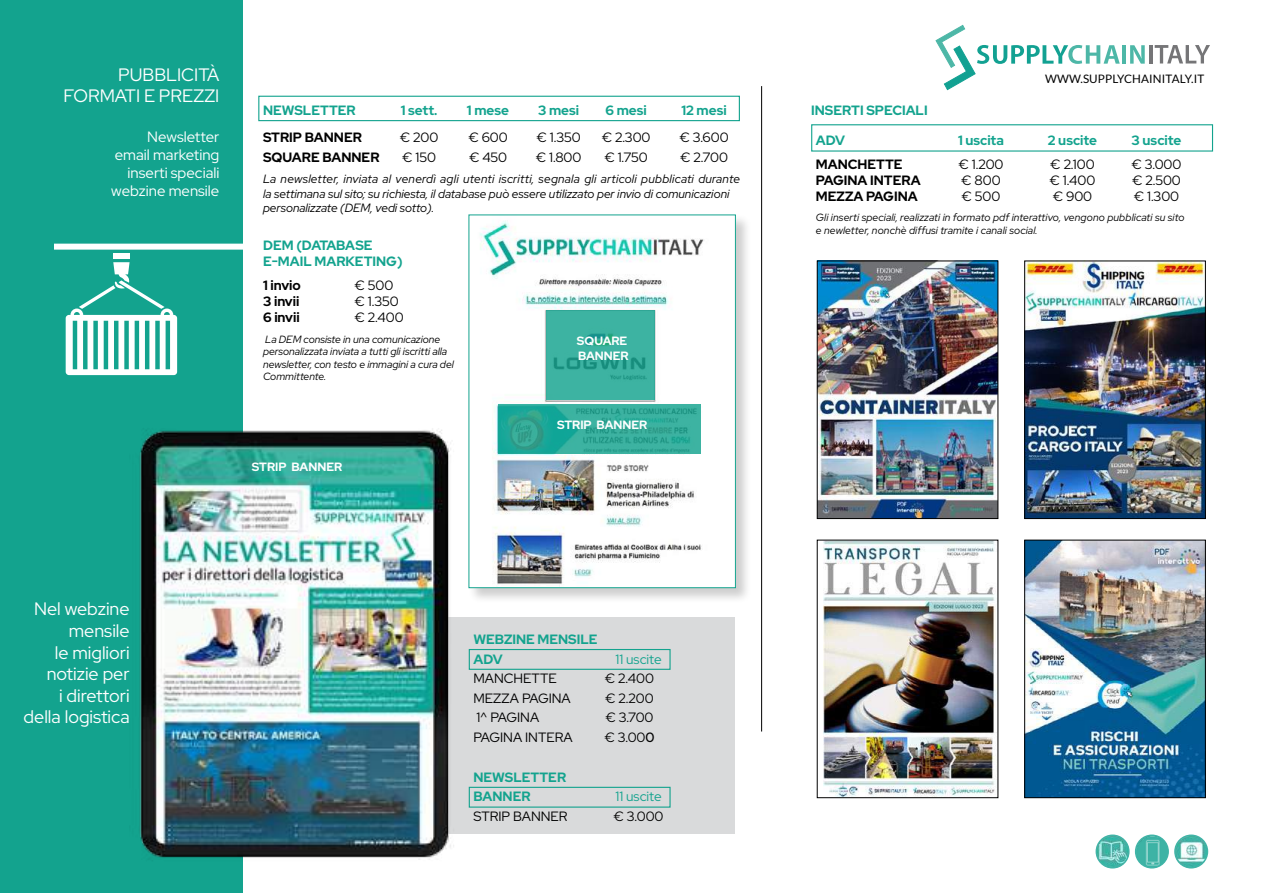
<style>
.page{position:relative;width:1263px;height:893px;background:#fff}
.page>*{position:absolute;margin:0;border:0;box-sizing:border-box;transform-origin:0 0}
.t1{font:18px/21.6px "Red Hat Display";color:#fff;text-align:right}
.t2{font:15px/18px "Red Hat Display";color:#fff;text-align:right}
.t3{font:13.5px "Red Hat Display";color:#000}
.t4{font:700 13.5px/19.5px "Red Hat Display";color:#13a38e}
.t5{font:700 13.5px "Red Hat Display";color:#000}
.t6{font:13.5px "Red Hat Display";letter-spacing:-.01em;color:#13a38e}
.t7{font:italic 12px/14.4px "Red Hat Display";color:#000}
.t8{font:700 12px/14.4px "Red Hat Display";color:#fff}
.t9{font:11.7px "Lato";letter-spacing:.01em;color:#000}
.t10{font:italic 10.5px/12.6px "Red Hat Display";color:#000}
.s1{font-weight:500}
</style>
<div class="page">
<div style="left:298px;top:617px;width:437px;height:217px;background:#d9dadb"></div>
<div style="left:0;top:0;width:243px;height:893px;background:#13a38e"></div>
<hr style="left:761px;top:86px;width:1px;height:645px;background:#000">
<div style="left:54px;top:244px;width:198px;height:6px;background:#fff"></div>
<div style="left:258px;top:96px;width:482px;height:25px;border:1px solid #13a38e"></div>
<div style="left:469px;top:649px;width:202px;height:21px;border:1px solid #13a38e"></div>
<div style="left:469px;top:787px;width:202px;height:21px;border:1px solid #13a38e"></div>
<img style="left:819px;top:263px;width:177px;height:254px">
<div style="left:817px;top:261px;width:181px;height:258px;border:1px solid #000"></div>
<img style="left:1026px;top:263px;width:177px;height:254px">
<div style="left:1024px;top:261px;width:181px;height:258px;border:1px solid #000"></div>
<img style="left:1026px;top:542px;width:177px;height:254px">
<div style="left:1024px;top:540px;width:181px;height:258px;border:1px solid #000"></div>
<div style="left:811px;top:124px;width:402px;height:28px;border:1px solid #13a38e"></div>
<img style="left:824px;top:542px;width:172px;height:254px">
<img style="left:1096px;top:835px;width:33px;height:33px;border-radius:16px">
<div style="left:1095px;top:834px;width:34px;height:34px;border:2px solid #40b4a7;border-radius:50%"></div>
<img style="left:1136px;top:835px;width:32px;height:33px;border-radius:16px">
<div style="left:1135px;top:834px;width:34px;height:34px;border:2px solid #40b4a7;border-radius:50%"></div>
<img style="left:1175px;top:835px;width:32px;height:33px;border-radius:16px">
<div style="left:1174px;top:834px;width:34px;height:34px;border:2px solid #40b4a7;border-radius:50%"></div>
<hr style="left:1122px;top:45px;width:4px;height:19px;background:#4db7a7">
<svg style="left:1130px;top:45px;width:15px;height:19px"></svg>
<hr style="left:1149px;top:45px;width:3px;height:18px;background:#757577">
<svg style="left:1155px;top:45px;width:55px;height:18px"></svg>
<svg style="left:935px;top:25px;width:185px;height:65px"></svg>
<div style="left:468px;top:214px;width:284px;height:390px;background:#000;opacity:.2"></div>
<img style="left:471px;top:217px;width:263px;height:369px">
<div style="left:469px;top:215px;width:267px;height:373px;border:1px solid #13a38e"></div>
<svg style="left:498px;top:404px;width:203px;height:50px;fill:#35ac9a"></svg>
<svg style="left:546px;top:310px;width:108px;height:90px;fill:#3db3a2"></svg>
<div style="left:66px;top:315px;width:111px;height:60px;background:#fff;border-radius:3px"></div>
<hr style="left:166px;top:321px;width:4px;height:48px;background:#13a38e">
<div style="left:155px;top:321px;width:5px;height:48px;background:#13a38e"></div>
<hr style="left:145px;top:321px;width:4px;height:48px;background:#13a38e">
<hr style="left:135px;top:321px;width:4px;height:48px;background:#13a38e">
<div style="left:124px;top:321px;width:5px;height:48px;background:#13a38e"></div>
<hr style="left:114px;top:321px;width:4px;height:48px;background:#13a38e">
<hr style="left:104px;top:321px;width:4px;height:48px;background:#13a38e">
<div style="left:93px;top:321px;width:5px;height:48px;background:#13a38e"></div>
<div style="left:83px;top:321px;width:5px;height:48px;background:#13a38e"></div>
<hr style="left:73px;top:321px;width:4px;height:48px;background:#13a38e">
<div style="left:113px;top:253px;width:17px;height:5px;background:#fff"></div>
<svg style="left:70px;top:262px;width:103px;height:53px"></svg>
<img style="left:139px;top:417px;width:352px;height:443px">
<h1 class="t1" style="left:63px;top:63px;width:157px">pubblicità formati e prezzi</h1>
<h2 class="t2" style="left:111px;top:127px;width:110px">Newsletter email marketing inserti speciali webzine mensile</h2>
<p class="t4" style="left:263px;top:100px;width:10px">NEWSLETTER</p>
<p class="t4" style="left:401px;top:100px;width:38px">1 SETT.</p>
<p class="t4" style="left:467px;top:100px;width:44px">1 MESE</p>
<p class="t4" style="left:538px;top:100px;width:43px">3 MESI</p>
<p class="t4" style="left:605px;top:100px;width:43px">6 MESI</p>
<p class="t4" style="left:681px;top:100px;width:47px">12 MESI</p>
<p class="t5" style="left:263px;top:128px;width:100px">STRIP BANNER</p>
<p class="t3" style="left:400px;top:129px;width:40px">€ 200</p>
<p class="t3" style="left:468px;top:129px;width:41px">€ 600</p>
<p class="t3" style="left:536px;top:129px;width:46px">€ 1.350</p>
<p class="t3" style="left:602px;top:129px;width:50px">€ 2.300</p>
<p class="t3" style="left:679px;top:129px;width:51px">€ 3.600</p>
<p class="t5" style="left:263px;top:148px;width:118px">SQUARE BANNER</p>
<p class="t3" style="left:402px;top:148px;width:35px">€ 150</p>
<p class="t3" style="left:469px;top:148px;width:40px">€ 450</p>
<p class="t3" style="left:536px;top:148px;width:47px">€ 1.800</p>
<p class="t3" style="left:604px;top:148px;width:45px">€ 1.750</p>
<p class="t3" style="left:680px;top:148px;width:49px">€ 2.700</p>
<p class="t7" style="left:263px;top:172px;width:478px">La newsletter, inviata al venerdì agli utenti iscritti, segnala gli articoli pubblicati durante la settimana sul sito; su richiesta, il database può essere utilizzato per invio di comunicazioni personalizzate (DEM, vedi sotto).</p>
<p class="t4" style="left:263px;top:237px;width:49px;line-height:16.2px">DEM (DATABASE<br>E-MAIL</p>
<p class="t4" style="left:315px;top:252px;width:22px">MARKETING</p>
<p class="t4" style="left:397px;top:252px;width:7px">)</p>
<p class="t5" style="left:263px;top:276px;width:39px">1 INVIO</p>
<p class="t3" style="left:355px;top:276px;width:40px">€ 500</p>
<p class="t5" style="left:263px;top:293px;width:38px">3 INVII</p>
<p class="t3" style="left:355px;top:293px;width:46px">€ 1.350</p>
<p class="t5" style="left:263px;top:309px;width:38px">6 INVII</p>
<p class="t3" style="left:355px;top:309px;width:51px">€ 2.400</p>
<p class="t10" style="left:263px;top:332px;width:192px">La DEM consiste in una comunicazione personalizzata inviata a tutti gli iscritti alla newsletter, con testo e immagini a cura del Committente.</p>
<p class="t8" style="left:252px;top:460px;width:92px">STRIP BANNER</p>
<p class="t8" style="left:577px;top:334px;width:53px">SQUARE<br>BANNER</p>
<p class="t8" style="left:557px;top:417px;width:92px">STRIP BANNER</p>
<h1 class="t1" style="left:24px;top:598px;width:108px">Nel webzine mensile<br>le migliori notizie per<br>i direttori della logistica</h1>
<p class="t4" style="left:473px;top:629px;width:11px">WEB</p>
<p class="t4" style="left:504px;top:629px;width:17px">ZINE</p>
<p class="t4" style="left:538px;top:629px;width:21px">MENSILE</p>
<p class="t4" style="left:473px;top:649px;width:26px">ADV</p>
<p class="t6" style="left:615px;top:650px;width:48px">11 uscite</p>
<p class="t3" style="left:473px;top:670px;width:41px">MANCHE</p>
<p class="t3" style="left:532px;top:670px;width:22px">TTE</p>
<p class="t3" style="left:605px;top:670px;width:51px">€ 2.400</p>
<p class="t3" style="left:473px;top:689px;width:21px">MEZZA</p>
<p class="t3" style="left:522px;top:689px;width:46px">PAGI NA</p>
<p class="t3" style="left:605px;top:689px;width:50px">€ 2.200</p>
<p class="t3" style="left:476px;top:709px;width:64px">1^ pagina</p>
<p class="t3" style="left:605px;top:709px;width:49px">€ 3.700</p>
<p class="t3" style="left:473px;top:728px;width:81px">PAGI NA INTERA</p>
<p class="t3" style="left:604px;top:728px;width:52px">€ 3.00<span class="s1">0</span></p>
<p class="t4" style="left:473px;top:767px;width:94px">NEWSLETTER<br>BANNER</p>
<p class="t6" style="left:615px;top:788px;width:48px">11 uscite</p>
<p class="t3" style="left:473px;top:807px;width:84px">STRI P BANNER</p>
<p class="t3" style="left:613px;top:807px;width:51px">€ 3.000</p>
<p class="t4" style="left:811px;top:100px;width:9px">INSERTI</p>
<p class="t4" style="left:866px;top:100px;width:9px">SPECIALI</p>
<p class="t9" style="left:1045px;top:72px;width:161px">WWW.SUPPLYCHAINITALY.IT</p>
<p class="t4" style="left:816px;top:130px;width:26px">ADV</p>
<p class="t4" style="left:958px;top:130px;width:47px">1 USCITA</p>
<p class="t4" style="left:1048px;top:130px;width:51px">2 USCITE</p>
<p class="t4" style="left:1131px;top:130px;width:51px">3 USCITE</p>
<p class="t5" style="left:816px;top:155px;width:88px">MANCHETTE</p>
<p class="t3" style="left:958px;top:155px;width:47px">€ 1.200</p>
<p class="t3" style="left:1050px;top:155px;width:46px">€ 2.100</p>
<p class="t3" style="left:1131px;top:155px;width:51px">€ 3.000</p>
<p class="t5" style="left:816px;top:171px;width:106px">PAGINA INTERA</p>
<p class="t3" style="left:961px;top:171px;width:41px">€ 800</p>
<p class="t3" style="left:1049px;top:171px;width:47px">€ 1.400</p>
<p class="t3" style="left:1132px;top:171px;width:50px">€ 2.500</p>
<p class="t5" style="left:816px;top:187px;width:103px">MEZZA PAGINA</p>
<p class="t3" style="left:961px;top:187px;width:40px">€ 500</p>
<p class="t3" style="left:1053px;top:187px;width:41px">€ 900</p>
<p class="t3" style="left:1134px;top:187px;width:47px">€ 1.300</p>
<p class="t10" style="left:816px;top:211px;width:370px">Gli inserti speciali, realizzati in formato pdf interattivo, vengono pubblicati su sito e newletter, nonchè diffusi tramite i canali social.</p>
</div>
